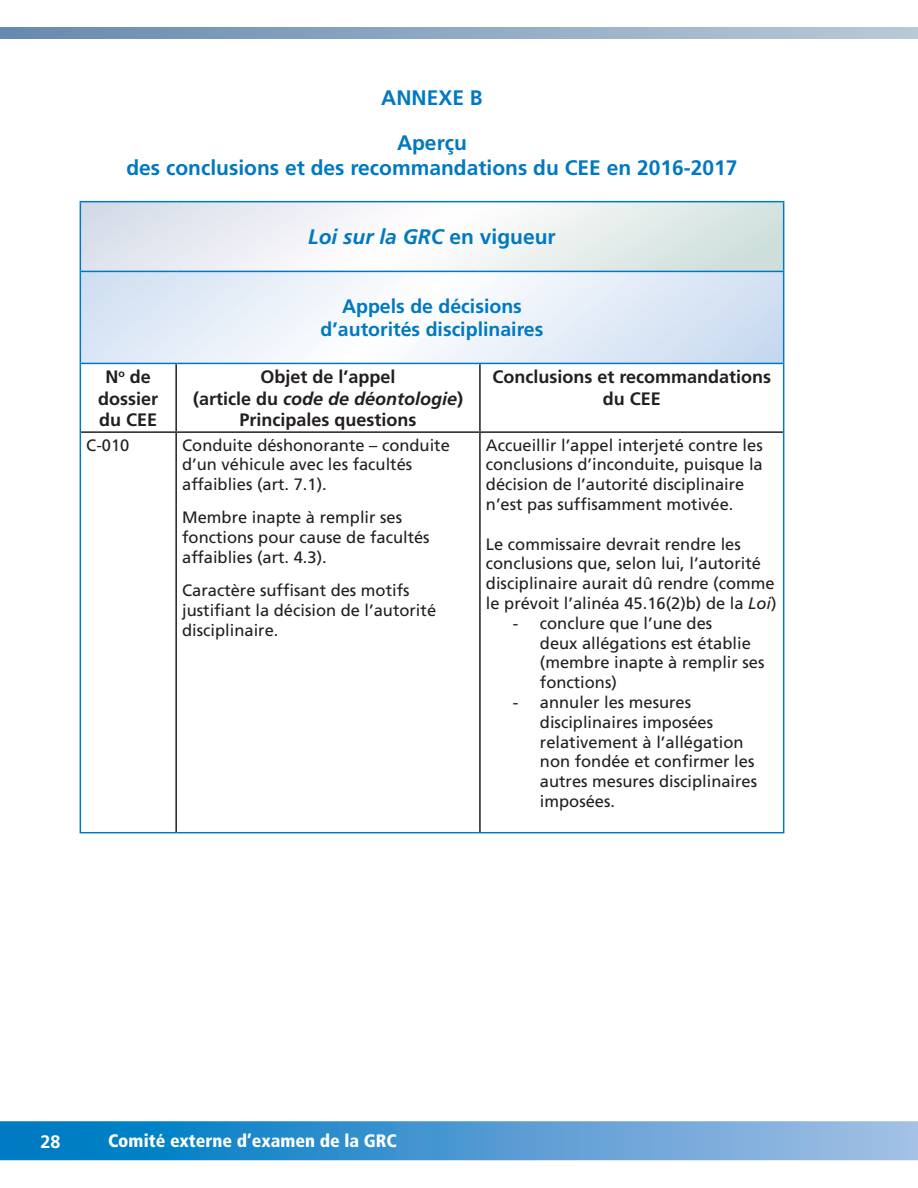
<style>
.page{position:relative;width:918px;height:1188px;background:#fff}
.page>*{position:absolute;margin:0;border:0;box-sizing:border-box;transform-origin:0 0}
.SUB_HEADING_1{font:700 21px/25.2px "Frutiger";color:#0079c2;text-align:center}
.t1{font:italic 700 21px "Frutiger";color:#0079c2}
.t2{font:700 19.5px/23.4px "Frutiger";color:#0079c2;text-align:center}
.t3{font:700 18px/21.6px "Frutiger";color:#231f20;text-align:center}
.t4{font:900 condensed 18px "Frutiger";color:#fff}
.t5{font:700 18px "Frutiger";color:#fff}
.t6{font:16.5px/19.8px "Frutiger";color:#231f20}
.s1{font-style:normal}
.s2{font-style:italic}
.s3{font-family:"Arial"}
</style>
<div class="page">
<svg style="left:0;top:27px;width:918px;height:12px;background:#8faac3"></svg>
<div style="left:0;top:1121px;width:918px;height:39px;background:linear-gradient(to right,#0075c0,#a6bde4)"></div>
<svg style="left:81px;top:202px;width:702px;height:69px"></svg>
<svg style="left:81px;top:272px;width:702px;height:91px"></svg>
<hr style="left:175px;top:364px;width:2px;height:67px;background:#231f20">
<hr style="left:479px;top:364px;width:2px;height:67px;background:#231f20">
<hr style="left:175px;top:433px;width:2px;height:399px;background:#231f20">
<hr style="left:479px;top:433px;width:2px;height:399px;background:#231f20">
<hr style="left:80px;top:832px;width:96px;height:1px;background:#0079c2">
<hr style="left:176px;top:832px;width:304px;height:1px;background:#0079c2">
<hr style="left:480px;top:832px;width:304px;height:1px;background:#0079c2">
<hr style="left:81px;top:431px;width:95px;height:2px;background:#231f20">
<hr style="left:176px;top:431px;width:304px;height:2px;background:#231f20">
<hr style="left:480px;top:431px;width:303px;height:2px;background:#231f20">
<hr style="left:80px;top:201px;width:96px;height:1px;background:#0079c2">
<hr style="left:80px;top:202px;width:1px;height:69px;background:#0079c2">
<hr style="left:176px;top:201px;width:304px;height:1px;background:#0079c2">
<hr style="left:480px;top:201px;width:304px;height:1px;background:#0079c2">
<hr style="left:783px;top:202px;width:1px;height:69px;background:#0079c2">
<hr style="left:80px;top:272px;width:1px;height:91px;background:#0079c2">
<hr style="left:783px;top:272px;width:1px;height:91px;background:#0079c2">
<hr style="left:80px;top:364px;width:1px;height:68px;background:#0079c2">
<hr style="left:783px;top:364px;width:1px;height:68px;background:#0079c2">
<hr style="left:80px;top:432px;width:1px;height:400px;background:#0079c2">
<hr style="left:783px;top:432px;width:1px;height:400px;background:#0079c2">
<hr style="left:80px;top:271px;width:96px;height:1px;background:#0079c2">
<hr style="left:176px;top:271px;width:304px;height:1px;background:#0079c2">
<hr style="left:480px;top:271px;width:304px;height:1px;background:#0079c2">
<hr style="left:80px;top:363px;width:96px;height:1px;background:#0079c2">
<hr style="left:176px;top:363px;width:304px;height:1px;background:#0079c2">
<hr style="left:480px;top:363px;width:304px;height:1px;background:#0079c2">
<p class="SUB_HEADING_1" style="left:381px;top:85px;width:103px">ANNEXE B</p>
<p class="SUB_HEADING_1" style="left:126px;top:130px;width:613px">Aperçu<br>des conclusions et des recommandations du CEE en 2016-2017</p>
<p class="t1" style="left:308px;top:225px;width:249px">Loi sur la GRC <span class="s1">en vigueur</span></p>
<p class="t2" style="left:321px;top:295px;width:224px">Appels de décisions d’autorités disciplinaires</p>
<p class="t3" style="left:98px;top:366px;width:61px">N<sup>o</sup> de dossier du CEE</p>
<p class="t3" style="left:261px;top:366px;width:137px">Objet de l’appel</p>
<p class="t3" style="left:193px;top:388px;width:272px">(article du <span class="s2">code de déontologie</span>)<br>Principales questions</p>
<p class="t6" style="left:86px;top:435px;width:45px">C-010</p>
<p class="t6" style="left:182px;top:435px;width:269px">Conduite déshonorante – conduite d’un véhicule avec les facultés affaiblies (art. 7.1).</p>
<p class="t6" style="left:182px;top:508px;width:249px">Membre inapte à remplir ses fonctions pour cause de facultés affaiblies (art. 4.3).</p>
<p class="t6" style="left:182px;top:581px;width:256px">Caractère suffisant des motifs justifiant la décision de l’autorité disciplinaire.</p>
<p class="t3" style="left:492px;top:366px;width:280px">Conclusions et recommandations du CEE</p>
<p class="t6" style="left:486px;top:435px;width:278px">Accueillir l’appel interjeté contre les conclusions d’inconduite, puisque la décision de l’autorité disciplinaire n’est pas suffisamment motivée.</p>
<p class="t6" style="left:486px;top:534px;width:292px">Le commissaire devrait rendre les conclusions que, selon lui, l’autorité disciplinaire aurait dû rendre (comme le prévoit l’alinéa 45.16(2)b) de la <span class="s2">Loi</span>)</p>
<p class="t6" style="left:540px;top:613px;width:226px;text-indent:-27px"><span class="s3">-</span> conclure que l’une des<br>deux allégations est établie (membre inapte à remplir ses fonctions)</p>
<p class="t6" style="left:540px;top:692px;width:219px;text-indent:-27px"><span class="s3">-</span> annuler les mesures disciplinaires imposées relativement à l’allégation non fondée et confirmer les autres mesures disciplinaires imposées.</p>
<p class="t5" style="left:40px;top:1131px;width:22px">28</p>
<p class="t4" style="left:108px;top:1130px;width:290px">Comité externe d’examen de la GRC</p>
</div>
